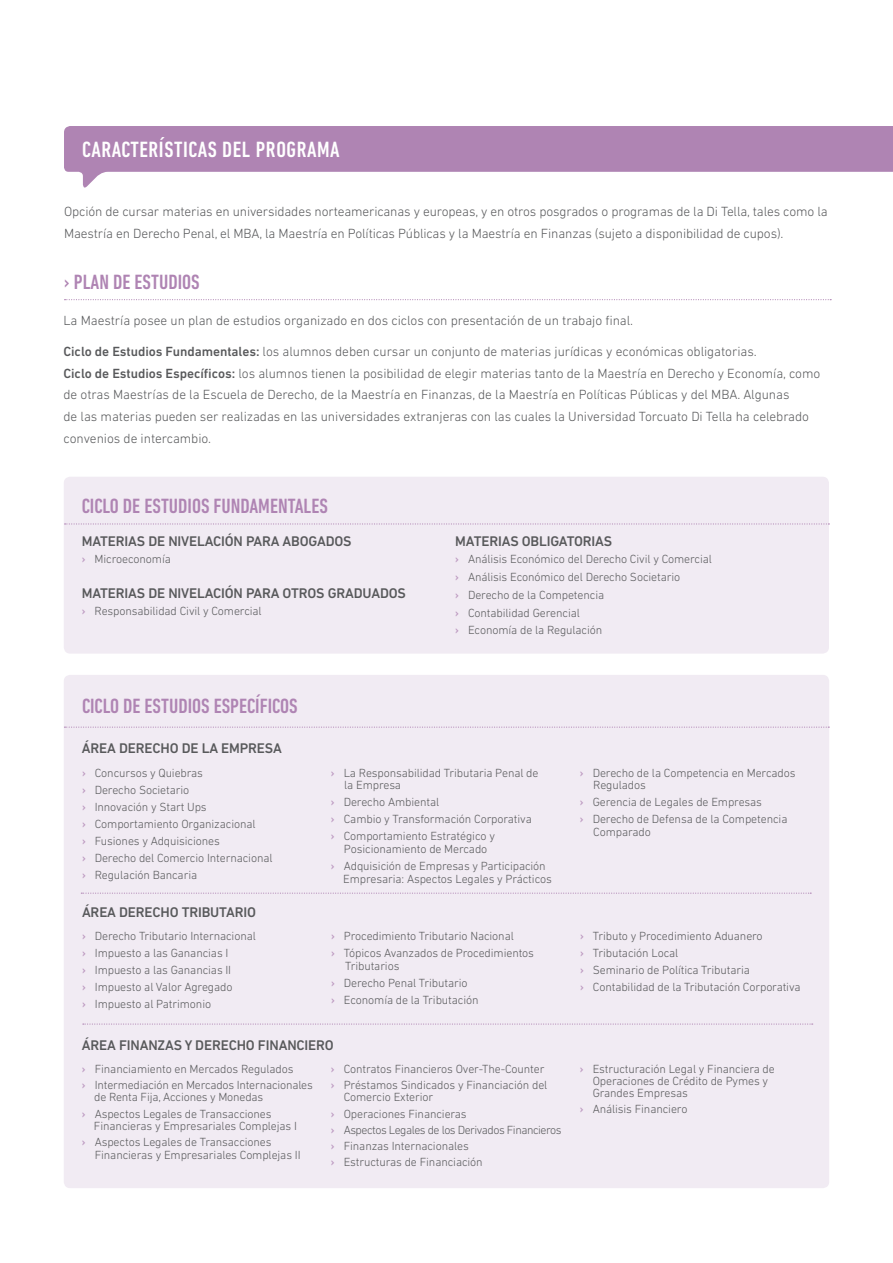
<style>
.page{position:relative;width:893px;height:1263px;background:#fff}
.page>*{position:absolute;margin:0;border:0;box-sizing:border-box;transform-origin:0 0}
.t1{font:500 condensed 22.5px "DIN Next LT Pro";letter-spacing:.025em;color:#fff}
.t2{font:500 condensed 21px "DIN Next LT Pro";color:#af84b3}
.t3{font:500 14.25px "DIN Next LT Pro";letter-spacing:-.01em;color:#58595b}
.t4{font:300 13.5px/21.8px "DIN Next LT Pro";letter-spacing:-.005em;color:#58595b}
.t5{font:300 12px/17px "DIN Next LT Pro";letter-spacing:-.01em;color:#58595b}
.s1{font-weight:500}
.s2{font-weight:500;color:#bc99c0}
</style>
<div class="page">
<div style="left:64px;top:675px;width:765px;height:513px;background:#f1ebf3;border-radius:6px"></div>
<svg style="left:65px;top:299px;width:766px;height:1px"></svg>
<div style="left:64px;top:477px;width:765px;height:177px;background:#f1ebf3;border-radius:6px"></div>
<svg style="left:81px;top:892px;width:730px;height:2px"></svg>
<svg style="left:83px;top:1023px;width:730px;height:2px"></svg>
<svg style="left:64px;top:126px;width:829px;height:62px;fill:#af84b3"></svg>
<svg style="left:65px;top:523px;width:764px;height:1px"></svg>
<svg style="left:64px;top:726px;width:765px;height:2px"></svg>
<h1 class="t1" style="left:82px;top:136px;width:259px">CARACTERÍSTICAS DEL PROGRAMA</h1>
<p class="t4" style="left:64px;top:200px;width:765px">Opción de cursar materias en universidades norteamericanas y europeas, y en otros posgrados o programas de la Di Tella, tales como la<br>Maestría en Derecho Penal, el MBA, la Maestría en Políticas Públicas y la Maestría en Finanzas (sujeto a disponibilidad de cupos).</p>
<h2 class="t2" style="left:64px;top:270px;width:137px">› PLAN DE ESTUDIOS</h2>
<p class="t4" style="left:64px;top:309px;width:571px">La Maestría posee un plan de estudios organizado en dos ciclos con presentación de un trabajo final.</p>
<p class="t4" style="left:64px;top:340px;width:758px"><span class="s1">Ciclo de Estudios Fundamentales:</span> los alumnos deben cursar un conjunto de materias jurídicas y económicas obligatorias.<br><span class="s1">Ciclo de Estudios Específicos:</span> los alumnos tienen la posibilidad de elegir materias tanto de la Maestría en Derecho y Economía, como de otras Maestrías de la Escuela de Derecho, de la Maestría en Finanzas, de la Maestría en Políticas Públicas y del MBA. Algunas<br>de las materias pueden ser realizadas en las universidades extranjeras con las cuales la Universidad Torcuato Di Tella ha celebrado convenios de intercambio.</p>
<h2 class="t2" style="left:82px;top:494px;width:247px">CICLO DE ESTUDIOS FUNDAMENTALES</h2>
<p class="t3" style="left:82px;top:532px;width:271px">MATERIAS DE NIVELACIÓN PARA ABOGADOS</p>
<p class="t5" style="left:82px;top:551px;width:91px"><span class="s2">›</span> Microeconomía</p>
<p class="t3" style="left:82px;top:584px;width:326px">MATERIAS DE NIVELACIÓN PARA OTROS GRADUADOS</p>
<p class="t5" style="left:82px;top:603px;width:181px"><span class="s2">›</span> Responsabilidad Civil y Comercial</p>
<h2 class="t2" style="left:82px;top:694px;width:217px">CICLO DE ESTUDIOS ESPECÍFICOS</h2>
<p class="t3" style="left:82px;top:740px;width:201px">ÁREA DERECHO DE LA EMPRESA</p>
<p class="t3" style="left:455px;top:532px;width:158px">MATERIAS OBLIGATORIAS</p>
<p class="t5" style="left:455px;top:550px;width:258px;line-height:17.7px"><span class="s2">›</span> Análisis Económico del Derecho Civil y Comercial <span class="s2">›</span> Análisis Económico del Derecho Societario<br><span class="s2">›</span> Derecho de la Competencia<br><span class="s2">›</span> Contabilidad Gerencial<br><span class="s2">›</span> Economía de la Regulación</p>
<p class="t5" style="left:82px;top:764px;width:192px"><span class="s2">›</span> Concursos y Quiebras<br><span class="s2">›</span> Derecho Societario<br><span class="s2">›</span> Innovación y Start Ups<br><span class="s2">›</span> Comportamiento Organizacional<br><span class="s2">›</span> Fusiones y Adquisiciones<br><span class="s2">›</span> Derecho del Comercio Internacional <span class="s2">›</span> Regulación Bancaria</p>
<p class="t5" style="left:344px;top:766px;width:196px;line-height:12.8px;text-indent:-13px"><span class="s2">›</span> La Responsabilidad Tributaria Penal de la Empresa</p>
<p class="t5" style="left:331px;top:794px;width:202px"><span class="s2">›</span> Derecho Ambiental<br><span class="s2">›</span> Cambio y Transformación Corporativa <span class="s2">›</span> Comportamiento Estratégico y</p>
<p class="t5" style="left:331px;top:840px;width:216px;text-indent:13px">Posicionamiento de Mercado<br><span class="s2">›</span> Adquisición de Empresas y Participación</p>
<p class="t5" style="left:343px;top:870px;width:210px">Empresaria: Aspectos Legales y Prácticos</p>
<p class="t3" style="left:82px;top:904px;width:176px">ÁREA DERECHO TRIBUTARIO</p>
<p class="t5" style="left:82px;top:928px;width:175px"><span class="s2">›</span> Derecho Tributario Internacional <span class="s2">›</span> Impuesto a las Ganancias I<br><span class="s2">›</span> Impuesto a las Ganancias II<br><span class="s2">›</span> Impuesto al Valor Agregado<br><span class="s2">›</span> Impuesto al Patrimonio</p>
<p class="t5" style="left:331px;top:928px;width:204px"><span class="s2">›</span> Procedimiento Tributario Nacional<br><span class="s2">›</span> Tópicos Avanzados de Procedimientos</p>
<p class="t5" style="left:331px;top:957px;width:149px;text-indent:14px">Tributarios<br><span class="s2">›</span> Derecho Penal Tributario<br><span class="s2">›</span> Economía de la Tributación</p>
<p class="t3" style="left:82px;top:1036px;width:253px">ÁREA FINANZAS Y DERECHO FINANCIERO</p>
<p class="t5" style="left:82px;top:1061px;width:232px;line-height:16.2px"><span class="s2">›</span> Financiamiento en Mercados Regulados<br><span class="s2">›</span> Intermediación en Mercados Internacionales</p>
<p class="t5" style="left:82px;top:1089px;width:191px;line-height:16.2px;text-align:center">de Renta Fija, Acciones y Monedas<br><span class="s2">›</span> Aspectos Legales de Transacciones</p>
<p class="t5" style="left:82px;top:1117px;width:217px;line-height:16.2px;text-indent:12px">Financieras y Empresariales Complejas I <span class="s2">›</span> Aspectos Legales de Transacciones</p>
<p class="t5" style="left:95px;top:1147px;width:207px">Financieras y Empresariales Complejas II</p>
<p class="t5" style="left:331px;top:1061px;width:218px;line-height:16.2px"><span class="s2">›</span> Contratos Financieros Over-The-Counter <span class="s2">›</span> Préstamos Sindicados y Financiación del</p>
<p class="t5" style="left:331px;top:1089px;width:232px;line-height:16.2px;text-indent:13px">Comercio Exterior<br><span class="s2">›</span> Operaciones Financieras<br><span class="s2">›</span> Aspectos Legales de los Derivados Financieros <span class="s2">›</span> Finanzas Internacionales<br><span class="s2">›</span> Estructuras de Financiación</p>
<p class="t5" style="left:593px;top:766px;width:204px;line-height:12.8px;text-indent:-13px"><span class="s2">›</span> Derecho de la Competencia en Mercados<br>Regulados</p>
<p class="t5" style="left:580px;top:794px;width:209px"><span class="s2">›</span> Gerencia de Legales de Empresas<br><span class="s2">›</span> Derecho de Defensa de la Competencia</p>
<p class="t5" style="left:593px;top:823px;width:59px">Comparado</p>
<p class="t5" style="left:580px;top:928px;width:222px"><span class="s2">›</span> Tributo y Procedimiento Aduanero<br><span class="s2">›</span> Tributación Local<br><span class="s2">›</span> Seminario de Política Tributaria<br><span class="s2">›</span> Contabilidad de la Tributación Corporativa</p>
<p class="t5" style="left:593px;top:1063px;width:184px;line-height:12px;text-indent:-13px"><span class="s2">›</span> Estructuración Legal y Financiera de<br>Operaciones de Crédito de Pymes y<br>Grandes Empresas</p>
<p class="t5" style="left:580px;top:1101px;width:109px"><span class="s2">›</span> Análisis Financiero</p>
</div>
